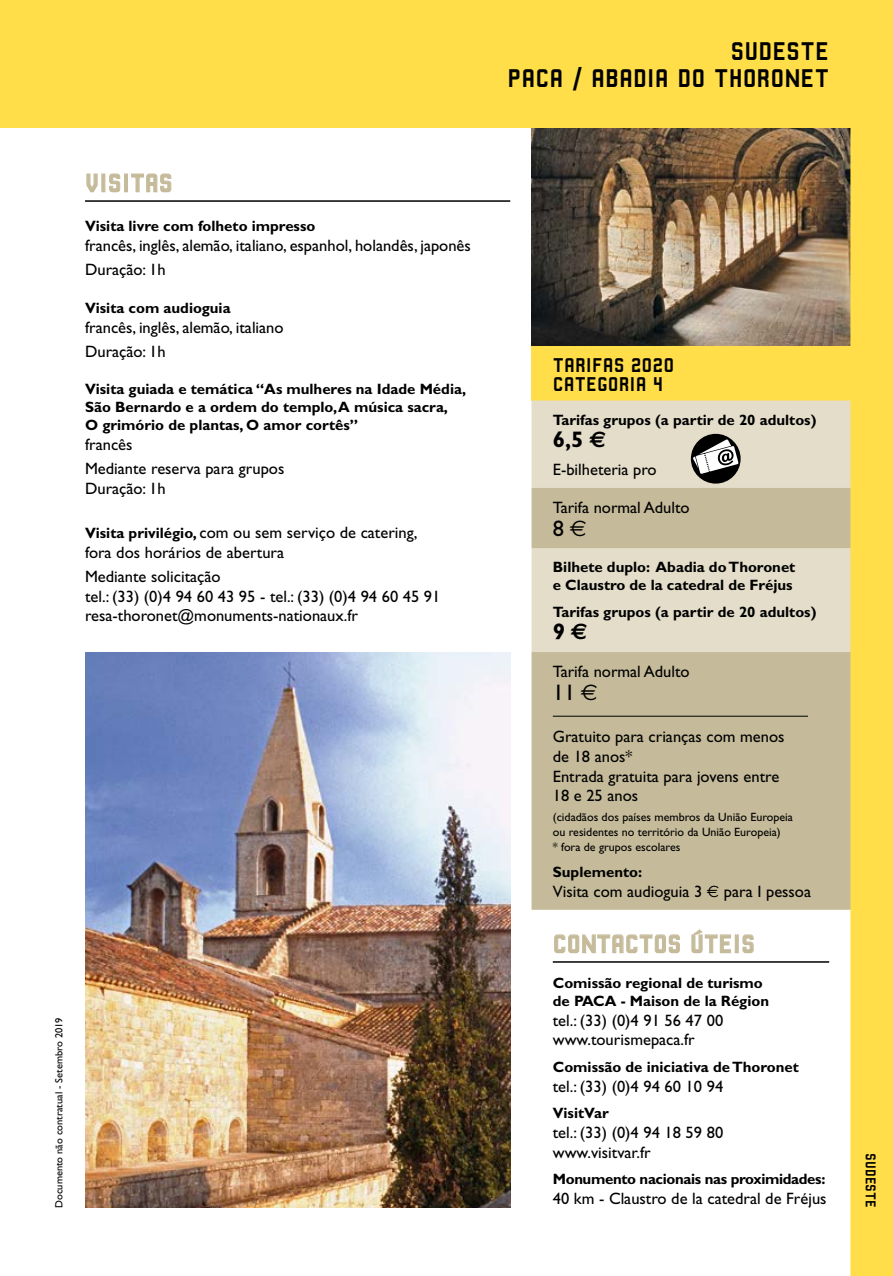
<style>
.page{position:relative;width:893px;height:1276px;background:#fff}
.page>*{position:absolute;margin:0;border:0;box-sizing:border-box;transform-origin:0 0}
.t1{font:27px/27px "Robust CMN";color:#000;text-align:right}
.t2{font:27px "Robust CMN";color:#c5bb9a}
.t3{font:700 22.5px "Gill Sans";color:#000}
.t4{font:22.5px "Gill Sans";color:#000}
.t5{font:21px/19.5px "Robust CMN";color:#000}
.t6{font:16.5px/19.8px "Gill Sans";color:#000}
.t7{font:700 15px/18px "Gill Sans";color:#000}
.t8{font:700 15px "Gill Sans";letter-spacing:-.02em;color:#000}
.t9{font:15px "Robust CMN";color:#000}
.t10{font:12px/15px "Gill Sans";color:#000}
.t11{font:10.5px "Gill Sans";color:#000}
.s1{font-weight:700;font-size:15px}
.s2{font-family:"Euro Sans"}
</style>
<div class="page">
<div style="left:531px;top:345px;width:341px;height:55px;background:#ffde49"></div>
<div style="left:531px;top:400px;width:319px;height:88px;background:#e3ddca"></div>
<svg style="left:531px;top:488px;width:319px;height:421px;background:#ccc3a6"></svg>
<img style="left:531px;top:128px;width:319px;height:217px">
<div style="left:691px;top:434px;width:50px;height:49px;background:#000;border-radius:50%"></div>
<svg style="left:693px;top:439px;width:45px;height:35px"></svg>
<hr style="left:553px;top:716px;width:255px;height:1px;background:#000">
<hr style="left:553px;top:961px;width:276px;height:1px;background:#000">
<svg style="left:554px;top:934px;width:126px;height:20px"></svg>
<svg style="left:691px;top:929px;width:40px;height:24px"></svg>
<div style="left:735px;top:934px;width:4px;height:19px;border:1px solid #c5bb9a"></div>
<svg style="left:742px;top:934px;width:12px;height:19px"></svg>
<img style="left:85px;top:653px;width:425px;height:555px">
<hr style="left:85px;top:200px;width:425px;height:2px;background:#000">
<svg style="left:86px;top:173px;width:12px;height:20px"></svg>
<div style="left:101px;top:173px;width:4px;height:19px;border:1px solid #c5bb9a"></div>
<svg style="left:109px;top:173px;width:12px;height:20px"></svg>
<div style="left:124px;top:173px;width:4px;height:19px;border:1px solid #c5bb9a"></div>
<svg style="left:131px;top:173px;width:41px;height:20px"></svg>
<div style="left:850px;top:128px;width:43px;height:1148px;background:#ffde49"></div>
<div style="left:0;top:0;width:893px;height:128px;background:#ffde49"></div>
<h1 class="t2" style="left:85px;top:168px;width:89px">VISITAS</h1>
<p class="t7" style="left:85px;top:217px;width:232px">Visita livre com folheto impresso</p>
<p class="t6" style="left:85px;top:233px;width:387px;line-height:24px">francês, inglês, alemão, italiano, espanhol, holandês, japonês<br>Duração: 1h</p>
<p class="t7" style="left:85px;top:299px;width:147px">Visita com audioguia</p>
<p class="t6" style="left:85px;top:315px;width:200px;line-height:24px">francês, inglês, alemão, italiano<br>Duração: 1h</p>
<p class="t7" style="left:85px;top:380px;width:383px">Visita guiada e temática “As mulheres na Idade Média,<br>São Bernardo e a ordem do templo, A música sacra,<br>O grimório de plantas, O amor cortês”</p>
<p class="t6" style="left:85px;top:433px;width:201px;line-height:24px">francês<br>Mediante reserva para grupos</p>
<p class="t6" style="left:85px;top:479px;width:82px">Duração: 1h</p>
<p class="t6" style="left:85px;top:522px;width:334px"><span class="s1">Visita privilégio,</span> com ou sem serviço de catering, fora dos horários de abertura</p>
<p class="t6" style="left:85px;top:566px;width:357px">Mediante solicitação<br>tel.: (33) (0)4 94 60 43 95 - tel.: (33) (0)4 94 60 45 91 resa-thoronet@monuments-nationaux.fr</p>
<p class="t11" style="left:53px;top:1208px;width:192px;rotate:-90deg">Documento não contratual - Setembro 2019</p>
<h1 class="t1" style="left:508px;top:37px;width:323px">SUDESTE<br>PACA / ABADIA DO THORONET</h1>
<p class="t5" style="left:553px;top:355px;width:123px">TARIFAS 2020<br>CATEGORIA 4</p>
<p class="t7" style="left:553px;top:410px;width:265px">Tarifas grupos (a partir de 20 adultos)</p>
<h2 class="t3" style="left:553px;top:426px;width:55px">6,5 <span class="s2">€</span></h2>
<p class="t6" style="left:553px;top:460px;width:105px">E-bilheteria pro</p>
<p class="t6" style="left:553px;top:497px;width:138px">Tarifa normal Adulto</p>
<h2 class="t4" style="left:553px;top:515px;width:35px">8<span class="s2">€</span></h2>
<p class="t7" style="left:553px;top:558px;width:244px">Bilhete duplo: Abadia do Thoronet e Claustro de la catedral de Fréjus</p>
<p class="t7" style="left:553px;top:603px;width:265px">Tarifas grupos (a partir de 20 adultos)</p>
<h2 class="t3" style="left:553px;top:618px;width:36px">9<span class="s2">€</span></h2>
<p class="t6" style="left:553px;top:662px;width:138px">Tarifa normal Adulto</p>
<h2 class="t4" style="left:553px;top:679px;width:46px">11 <span class="s2">€</span></h2>
<p class="t6" style="left:553px;top:726px;width:233px">Gratuito para crianças com menos de 18 anos*<br>Entrada gratuita para jovens entre<br>18 e 25 anos</p>
<p class="t10" style="left:553px;top:809px;width:242px">(cidadãos dos países membros da União Europeia ou residentes no território da União Europeia)<br>* fora de grupos escolares</p>
<p class="t7" style="left:553px;top:863px;width:91px">Suplemento:</p>
<p class="t6" style="left:553px;top:881px;width:260px">Visita com audioguia 3 <span class="s2">€</span> para I pessoa</p>
<h1 class="t2" style="left:553px;top:929px;width:204px">CONTACTOS ÚTEIS</h1>
<p class="t7" style="left:553px;top:973px;width:218px">Comissão regional de turismo de PACA - Maison de la Région</p>
<p class="t6" style="left:553px;top:1010px;width:172px">tel.: (33) (0)4 91 56 47 00 www.tourismepaca.fr</p>
<p class="t7" style="left:553px;top:1057px;width:248px">Comissão de iniciativa de Thoronet</p>
<p class="t6" style="left:553px;top:1076px;width:172px">tel.: (33) (0)4 94 60 10 94</p>
<p class="t7" style="left:553px;top:1104px;width:57px">VisitVar</p>
<p class="t6" style="left:553px;top:1122px;width:172px">tel.: (33) (0)4 94 18 59 80 www.visitvar.fr</p>
<p class="t8" style="left:553px;top:1170px;width:274px">Monumento nacionais nas proximidades:</p>
<p class="t6" style="left:553px;top:1188px;width:275px">40 km - Claustro de la catedral de Fréjus</p>
<p class="t9" style="left:879px;top:1153px;width:56px;rotate:90deg">SUDESTE</p>
</div>
